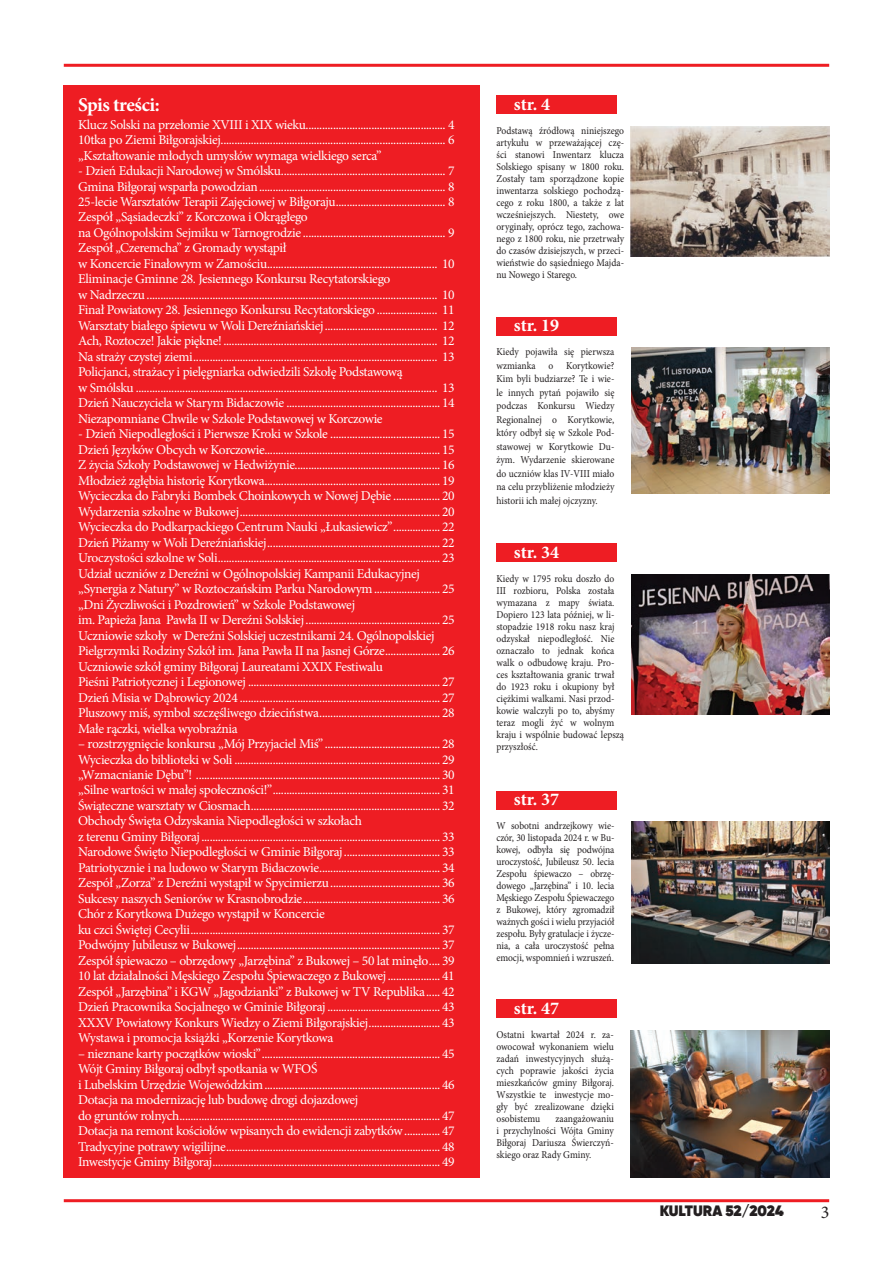
<style>
.page{position:relative;width:893px;height:1263px;background:#fff}
.page>*{position:absolute;margin:0;border:0;box-sizing:border-box;transform-origin:0 0}
.t1{font:700 19.5px "Minion Pro";letter-spacing:-.03em;color:#fff}
.t2{font:700 18px "Minion Pro";letter-spacing:-.005em;color:#fff}
.t3{font:18px "Minion Pro";color:#231f20}
.t4{font:800 15px "Gilroy";color:#231f20}
.t5{font:13.5px/15.5px "Minion Pro";letter-spacing:-.025em;color:#fff}
.t6{font:10.5px/12px "Minion Pro";color:#231f20;text-align:justify;scale:.91 1}
</style>
<div class="page">
<hr style="left:64px;top:64px;width:765px;height:3px;background:#ee1d23">
<hr style="left:64px;top:1199px;width:765px;height:3px;background:#ee1d23">
<div style="left:64px;top:85px;width:416px;height:1093px;background:#ee1d23"></div>
<div style="left:496px;top:96px;width:121px;height:18px;background:#ee1d23"></div>
<div style="left:496px;top:317px;width:121px;height:19px;background:#ee1d23"></div>
<div style="left:496px;top:543px;width:121px;height:19px;background:#ee1d23"></div>
<div style="left:496px;top:791px;width:121px;height:18px;background:#ee1d23"></div>
<div style="left:496px;top:999px;width:121px;height:19px;background:#ee1d23"></div>
<img style="left:631px;top:348px;width:198px;height:146px">
<img style="left:631px;top:574px;width:198px;height:141px">
<img style="left:631px;top:821px;width:198px;height:143px">
<img style="left:631px;top:1030px;width:198px;height:148px">
<img style="left:631px;top:126px;width:198px;height:131px">
<h1 class="t1" style="left:78px;top:91px;width:83px">Spis treści:</h1>
<p class="t5" style="left:78px;top:117px;width:378px;text-align:justify">Klucz Solski na przełomie XVIII i XIX wieku................................................... 4<br>10tka po Ziemi Biłgorajskiej.................................................................................. 6 „Kształtowanie młodych umysłów wymaga wielkiego serca”</p>
<p class="t5" style="left:78px;top:163px;width:378px">- Dzień Edukacji Narodowej w Smólsku............................................................ 7<br>Gmina Biłgoraj wsparła powodzian.................................................................... 8<br>25-lecie Warsztatów Terapii Zajęciowej w Biłgoraju........................................ 8<br>Zespół „Sąsiadeczki” z Korczowa i Okrągłego<br>na Ogólnopolskim Sejmiku w Tarnogrodzie .................................................... 9<br>Zespół „Czeremcha” z Gromady wystąpił<br>w Koncercie Finałowym w Zamościu.............................................................. 10<br>Eliminacje Gminne 28. Jesiennego Konkursu Recytatorskiego<br>w Nadrzeczu .......................................................................................................... 10<br>Finał Powiatowy 28. Jesiennego Konkursu Recytatorskiego ...................... 11<br>Warsztaty białego śpiewu w Woli Dereźniańskiej......................................... 12<br>Ach, Roztocze! Jakie piękne!.............................................................................. 12<br>Na straży czystej ziemi......................................................................................... 13<br>Policjanci, strażacy i pielęgniarka odwiedzili Szkołę Podstawową<br>w Smólsku .............................................................................................................. 13<br>Dzień Nauczyciela w Starym Bidaczowie ........................................................ 14<br>Niezapomniane Chwile w Szkole Podstawowej w Korczowie</p>
<p class="t5" style="left:78px;top:426px;width:378px">- Dzień Niepodległości i Pierwsze Kroki w Szkole ........................................ 15<br>Dzień Języków Obcych w Korczowie................................................................ 15<br>Z życia Szkoły Podstawowej w Hedwiżynie..................................................... 16<br>Młodzież zgłębia historię Korytkowa................................................................ 19<br>Wycieczka do Fabryki Bombek Choinkowych w Nowej Dębie ................. 20<br>Wydarzenia szkolne w Bukowej......................................................................... 20<br>Wycieczka do Podkarpackiego Centrum Nauki „Łukasiewicz”................. 22<br>Dzień Piżamy w Woli Dereźniańskiej............................................................... 22<br>Uroczystości szkolne w Soli................................................................................. 23<br>Udział uczniów z Dereźni w Ogólnopolskiej Kampanii Edukacyjnej „Synergia z Natury” w Roztoczańskim Parku Narodowym........................ 25 „Dni Życzliwości i Pozdrowień” w Szkole Podstawowej<br>im. Papieża Jana Pawła II w Dereźni Solskiej................................................. 25<br>Uczniowie szkoły w Dereźni Solskiej uczestnikami 24. Ogólnopolskiej Pielgrzymki Rodziny Szkół im. Jana Pawła II na Jasnej Górze.................... 26<br>Uczniowie szkół gminy Biłgoraj Laureatami XXIX Festiwalu<br>Pieśni Patriotycznej i Legionowej ...................................................................... 27<br>Dzień Misia w Dąbrowicy 2024 ......................................................................... 27<br>Pluszowy miś, symbol szczęśliwego dzieciństwa............................................ 28<br>Małe rączki, wielka wyobraźnia</p>
<p class="t5" style="left:78px;top:736px;width:378px">– rozstrzygnięcie konkursu „Mój Przyjaciel Miś” .......................................... 28<br>Wycieczka do biblioteki w Soli ........................................................................... 29 „Wzmacnianie Dębu”! ......................................................................................... 30 „Silne wartości w małej społeczności!”............................................................. 31<br>Świąteczne warsztaty w Ciosmach..................................................................... 32<br>Obchody Święta Odzyskania Niepodległości w szkołach<br>z terenu Gminy Biłgoraj....................................................................................... 33<br>Narodowe Święto Niepodległości w Gminie Biłgoraj................................... 33<br>Patriotycznie i na ludowo w Starym Bidaczowie............................................ 34<br>Zespół „Zorza” z Dereźni wystąpił w Spycimierzu........................................ 36<br>Sukcesy naszych Seniorów w Krasnobrodzie.................................................. 36<br>Chór z Korytkowa Dużego wystąpił w Koncercie<br>ku czci Świętej Cecylii........................................................................................... 37<br>Podwójny Jubileusz w Bukowej.......................................................................... 37<br>Zespół śpiewaczo – obrzędowy „Jarzębina” z Bukowej – 50 lat minęło.... 39<br>10 lat działalności Męskiego Zespołu Śpiewaczego z Bukowej................... 41<br>Zespół „Jarzębina” i KGW „Jagodzianki” z Bukowej w TV Republika..... 42<br>Dzień Pracownika Socjalnego w Gminie Biłgoraj ......................................... 43<br>XXXV Powiatowy Konkurs Wiedzy o Ziemi Biłgorajskiej.......................... 43<br>Wystawa i promocja książki „Korzenie Korytkowa</p>
<p class="t5" style="left:78px;top:1046px;width:378px">– nieznane karty początków wioski”................................................................. 45<br>Wójt Gminy Biłgoraj odbył spotkania w WFOŚ<br>i Lubelskim Urzędzie Wojewódzkim................................................................ 46<br>Dotacja na modernizację lub budowę drogi dojazdowej<br>do gruntów rolnych............................................................................................... 47<br>Dotacja na remont kościołów wpisanych do ewidencji zabytków............. 47<br>Tradycyjne potrawy wigilijne.............................................................................. 48<br>Inwestycje Gminy Biłgoraj................................................................................... 49</p>
<h2 class="t2" style="left:514px;top:91px;width:38px">str. 4</h2>
<p class="t6" style="left:496px;top:125px;width:142px">Podstawą źródłową niniejszego artykułu w przeważającej czę&shy;ści stanowi Inwentarz klucza Solskiego spisany w 1800 roku.<br>Zostały tam sporządzone kopie inwentarza solskiego pochodzą&shy;cego z roku 1800, a także z lat wcześniejszych. Niestety, owe oryginały, oprócz tego, zachowa&shy;nego z 1800 roku, nie przetrwały do czasów dzisiejszych, w przeci&shy;wieństwie do sąsiedniego Majda&shy;nu Nowego i Starego.</p>
<h2 class="t2" style="left:514px;top:313px;width:47px">str. 19</h2>
<p class="t6" style="left:496px;top:345px;width:131px;line-height:13.5px">Kiedy pojawiła się pierwsza wzmianka o Korytkowie?<br>Kim byli budziarze? Te i wie&shy;le innych pytań pojawiło się podczas Konkursu Wiedzy Regionalnej o Korytkowie, który odbył się w Szkole Pod&shy;stawowej w Korytkowie Du&shy;żym. Wydarzenie skierowane do uczniów klas IV-VIII miało na celu przybliżenie młodzieży historii ich małej ojczyzny.</p>
<h2 class="t2" style="left:514px;top:539px;width:47px">str. 34</h2>
<p class="t6" style="left:496px;top:572px;width:142px;text-align:left">Kiedy w 1795 roku doszło do<br>III rozbioru, Polska została wymazana z mapy świata.<br>Dopiero 123 lata później, w li&shy;stopadzie 1918 roku nasz kraj odzyskał niepodległość. Nie oznaczało to jednak końca walk o odbudowę kraju. Pro&shy;ces kształtowania granic trwał do 1923 roku i okupiony był ciężkimi walkami. Nasi przod&shy;kowie walczyli po to, abyśmy teraz mogli żyć w wolnym kraju i wspólnie budować lepszą przyszłość.</p>
<h2 class="t2" style="left:514px;top:786px;width:47px">str. 37</h2>
<p class="t6" style="left:496px;top:820px;width:131px">W sobotni andrzejkowy wie&shy;czór, 30 listopada 2024 r. w Bu&shy;kowej, odbyła się podwójna uroczystość, Jubileusz 50. lecia Zespołu śpiewaczo – obrzę&shy;dowego „Jarzębina” i 10. lecia Męskiego Zespołu Śpiewaczego z Bukowej, który zgromadził ważnych gości i wielu przyjaciół zespołu. Były gratulacje i życze&shy;nia, a cała uroczystość pełna emocji, wspomnień i wzruszeń.</p>
<h2 class="t2" style="left:514px;top:995px;width:47px">str. 47</h2>
<p class="t6" style="left:496px;top:1028px;width:131px">Ostatni kwartał 2024 r. za&shy;owocował wykonaniem wielu zadań inwestycyjnych służą&shy;cych poprawie jakości życia mieszkańców gminy Biłgoraj.<br>Wszystkie te inwestycje mo&shy;gły być zrealizowane dzięki osobistemu</p>
<p class="t6" style="left:496px;top:1112px;width:131px;text-indent:59px">zaangażowaniu i przychylności Wójta Gminy Biłgoraj Dariusza Świerczyń&shy;skiego oraz Rady Gminy.</p>
<p class="t4" style="left:660px;top:1201px;width:126px">KULTURA 52/2024</p>
<h2 class="t3" style="left:821px;top:1200px;width:10px">3</h2>
</div>
